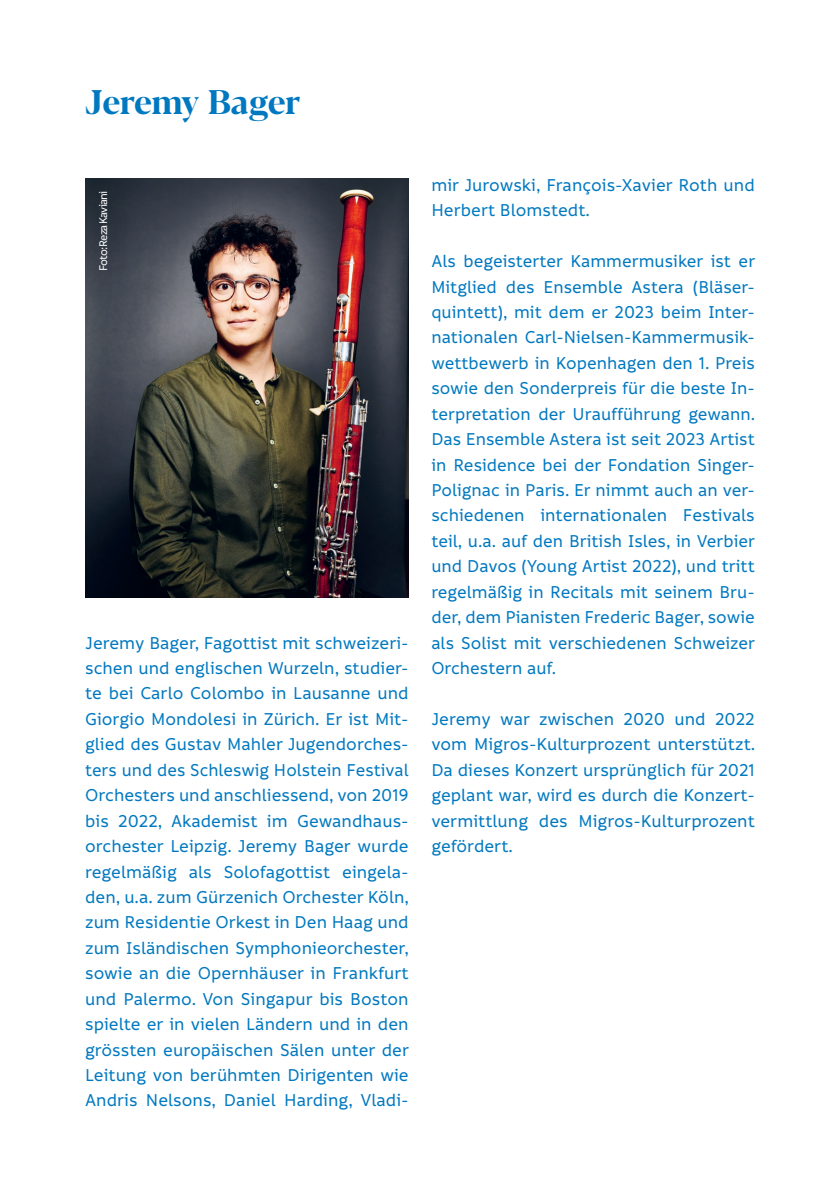
<style>
.page{position:relative;width:840px;height:1191px;background:#fff}
.page>*{position:absolute;margin:0;border:0;box-sizing:border-box;transform-origin:0 0}
.t1{font:700 34px "Blacker Display";letter-spacing:-.02em;color:#0078c0}
.t2{font:500 18.4px/25.4px "Informative";color:#0078c0;text-align:justify}
.t3{font:500 12px "Informative";letter-spacing:-.08em;color:#fff}
</style>
<div class="page">
<img style="left:86px;top:178px;width:322px;height:420px">
<h1 class="t1" style="left:85px;top:82px;width:217px">Jeremy Bager</h1>
<p class="t3" style="left:97px;top:271px;width:82px;rotate:-90deg">Foto:Reza Kaviani</p>
<p class="t2" style="left:85px;top:630px;width:325px">Jeremy Bager, Fagottist mit schweizeri&shy;schen und englischen Wurzeln, studier&shy;te bei Carlo Colombo in Lausanne und Giorgio Mondolesi in Zürich. Er ist Mit&shy;glied des Gustav Mahler Jugendorches&shy;ters und des Schleswig Holstein Festival Orchesters und anschliessend, von 2019 bis 2022, Akademist im Gewandhaus&shy;orchester Leipzig. Jeremy Bager wurde regelmäßig als Solofagottist eingela&shy;den, u.a. zum Gürzenich Orchester Köln, zum Residentie Orkest in Den Haag und zum Isländischen Symphonieorchester, sowie an die Opernhäuser in Frankfurt und Palermo. Von Singapur bis Boston spielte er in vielen Ländern und in den grössten europäischen Sälen unter der Leitung von berühmten Dirigenten wie Andris Nelsons, Daniel Harding, Vladi-</p>
<p class="t2" style="left:431px;top:173px;width:325px">mir Jurowski, François-Xavier Roth und<br>Herbert Blomstedt.</p>
<p class="t2" style="left:431px;top:249px;width:325px">Als begeisterter Kammermusiker ist er Mitglied des Ensemble Astera (Bläser&shy;quintett), mit dem er 2023 beim Inter&shy;nationalen Carl-Nielsen-Kammermusik&shy;wettbewerb in Kopenhagen den 1. Preis sowie den Sonderpreis für die beste In&shy;terpretation der Uraufführung gewann.<br>Das Ensemble Astera ist seit 2023 Artist in Residence bei der Fondation Singer-Polignac in Paris. Er nimmt auch an ver&shy;schiedenen internationalen Festivals teil, u.a. auf den British Isles, in Verbier und Davos (Young Artist 2022), und tritt regelmäßig in Recitals mit seinem Bru&shy;der, dem Pianisten Frederic Bager, sowie als Solist mit verschiedenen Schweizer Orchestern auf.</p>
<p class="t2" style="left:431px;top:706px;width:325px">Jeremy war zwischen 2020 und 2022 vom Migros-Kulturprozent unterstützt.<br>Da dieses Konzert ursprünglich für 2021 geplant war, wird es durch die Konzert&shy;vermittlung des Migros-Kulturprozent gefördert.</p>
</div>
